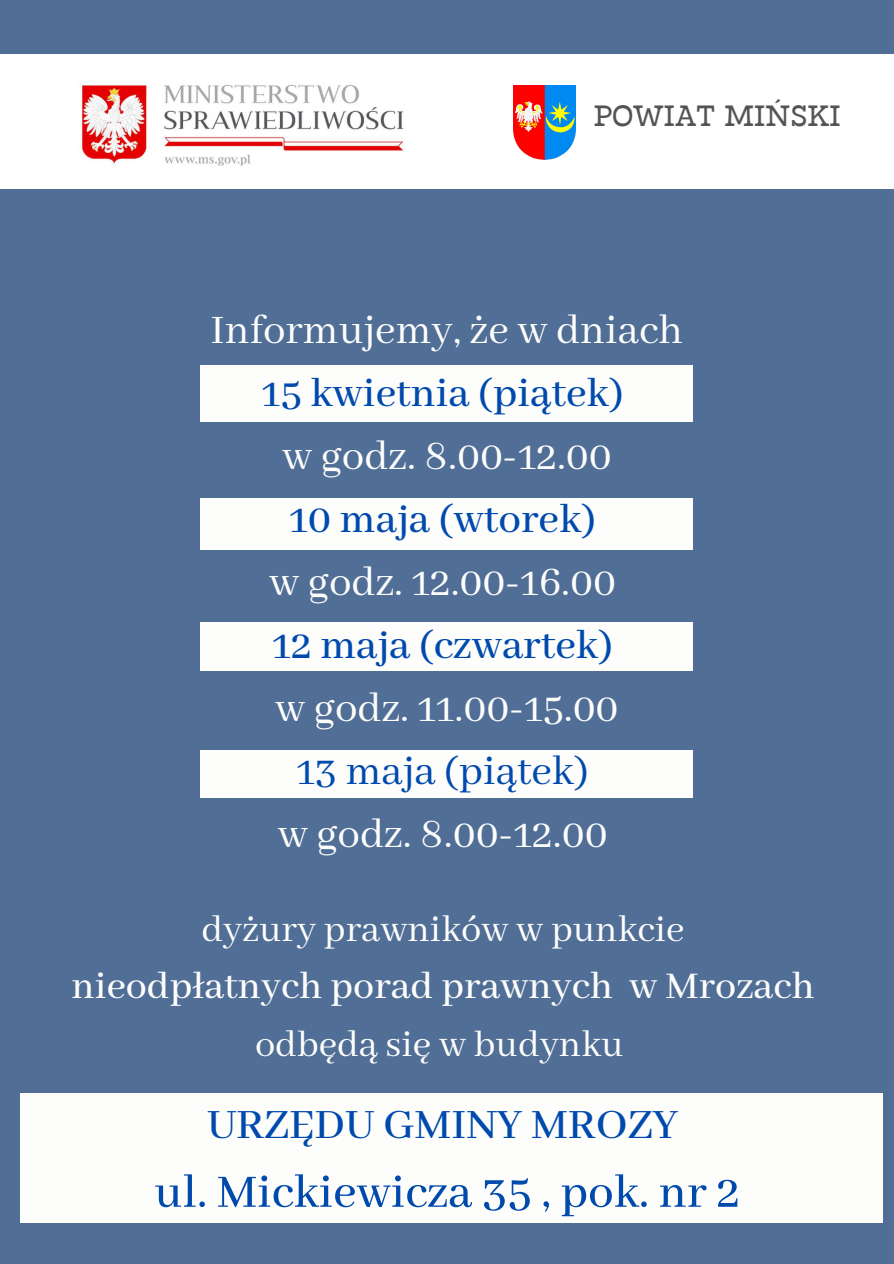
<style>
.page{position:relative;width:894px;height:1264px;background:#fff}
.page>*{position:absolute;margin:0;border:0;box-sizing:border-box;transform-origin:0 0}
.t1{font:500 51px "Abhaya Libre";color:#004aad}
.t2{font:500 46.5px "Abhaya Libre";color:#004aad}
.t3{font:45px "Abhaya Libre";color:#fdfdfc}
.t4{font:500 45px "Abhaya Libre";color:#004aad}
.t5{font:45px "Abhaya Libre";color:#004aad}
.t6{font:500 42px "Abhaya Libre";color:#fdfdfc}
.t7{font:40.5px "Abhaya Libre";color:#fdfdfc}
.t8{font:31.65px "Tarif";color:#545454}
</style>
<div class="page">
<div style="left:0;top:0;width:893px;height:1263px;background:#506e96"></div>
<div style="left:0;top:55px;width:893px;height:134px;background:#fff"></div>
<div style="left:20px;top:1093px;width:862px;height:129px;background:#fdfdfc"></div>
<div style="left:200px;top:498px;width:492px;height:51px;background:#fdfdfc"></div>
<div style="left:200px;top:366px;width:492px;height:56px;background:#fdfdfc"></div>
<div style="left:200px;top:622px;width:492px;height:49px;background:#fdfdfc"></div>
<div style="left:200px;top:750px;width:492px;height:47px;background:#fdfdfc"></div>
<img style="left:81px;top:84px;width:323px;height:82px">
<img style="left:514px;top:85px;width:61px;height:74px">
<p class="t8" style="left:593px;top:98px;width:248px">POWIAT MIŃSKI</p>
<p class="t3" style="left:210px;top:305px;width:474px">Informujemy, że w dniach</p>
<p class="t4" style="left:262px;top:368px;width:363px">15 kwietnia (piątek)</p>
<p class="t3" style="left:282px;top:431px;width:331px">w godz. 8.00-12.00</p>
<p class="t4" style="left:289px;top:494px;width:308px">10 maja (wtorek)</p>
<p class="t3" style="left:269px;top:557px;width:348px">w godz. 12.00-16.00</p>
<p class="t4" style="left:272px;top:620px;width:342px">12 maja (czwartek)</p>
<p class="t3" style="left:275px;top:683px;width:345px">w godz. 11.00-15.00</p>
<p class="t5" style="left:297px;top:746px;width:293px">13 maja (piątek)</p>
<p class="t3" style="left:278px;top:809px;width:331px">w godz. 8.00-12.00</p>
<p class="t7" style="left:201px;top:906px;width:484px">dyżury prawników w punkcie</p>
<p class="t6" style="left:71px;top:963px;width:744px">nieodpłatnych porad prawnych w Mrozach</p>
<p class="t7" style="left:255px;top:1021px;width:370px">odbędą się w budynku</p>
<p class="t2" style="left:207px;top:1098px;width:472px">URZĘDU GMINY MROZY</p>
<p class="t1" style="left:154px;top:1163px;width:587px">ul. Mickiewicza 35 , pok. nr 2</p>
</div>
